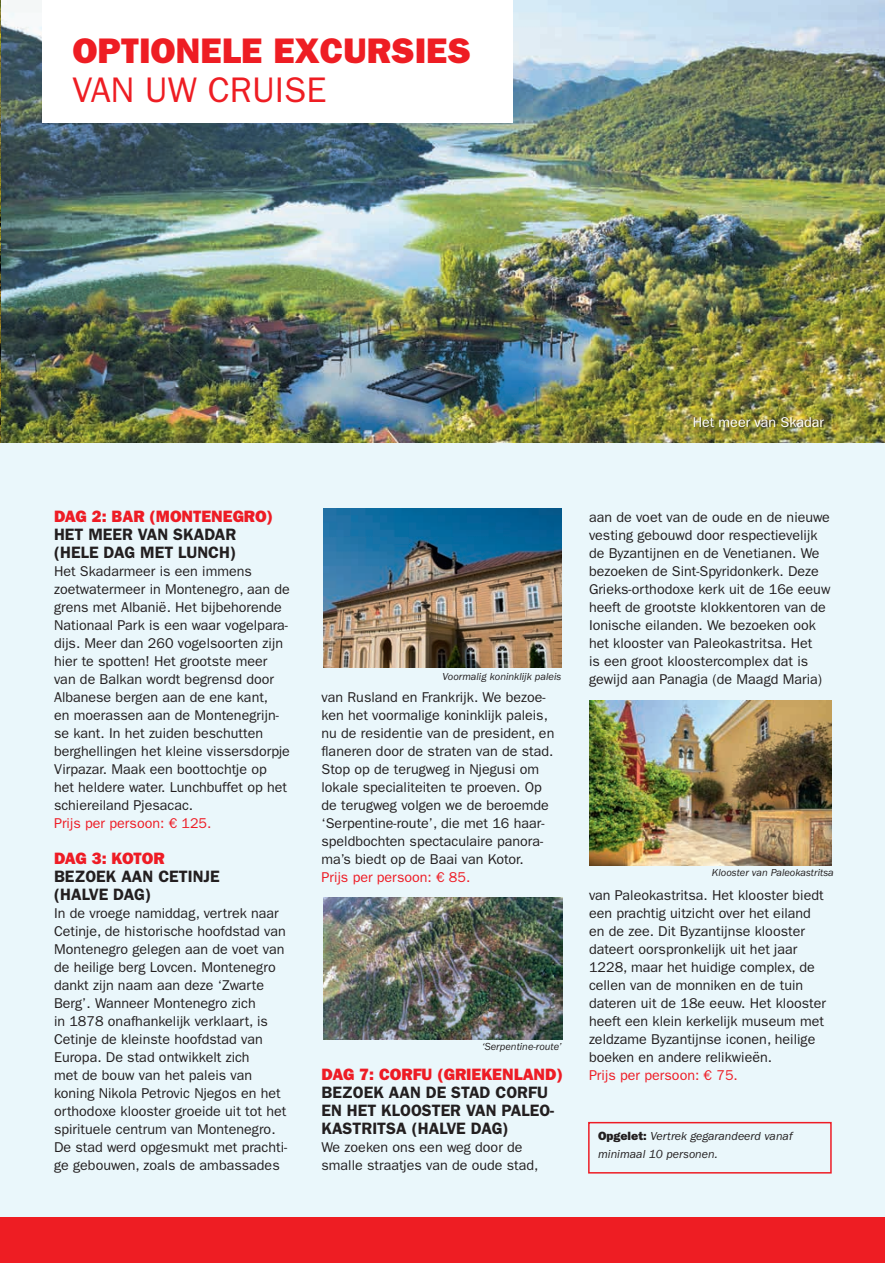
<style>
.page{position:relative;width:885px;height:1263px;background:#fff}
.page>*{position:absolute;margin:0;border:0;box-sizing:border-box;transform-origin:0 0}
.t1{font:800 35.7px "Franklin Gothic LT Pro";color:#ee1d23}
.t2{font:35.7px "Franklin Gothic LT Pro";color:#ee1d23}
.t3{font:16.5px/18px "Franklin Gothic LT Pro Dm";color:#231f20}
.t4{font:800 16.5px "Franklin Gothic LT Pro";color:#ee1c25}
.t5{font:14.25px/18px "Franklin Gothic LT Pro";color:#231f20}
.t6{font:14.25px "Franklin Gothic LT Pro";color:#ee1c25}
.t7{font:14.25px "Franklin Gothic LT Pro";color:#fff}
.t8{font:italic 12px/18px "Franklin Gothic LT Pro";color:#231f20}
.t9{font:italic 10.5px "Franklin Gothic LT Pro";color:#231f20}
.s1{font-weight:800;font-style:normal}
</style>
<div class="page">
<img style="left:1px;top:0;width:883px;height:443px">
<div style="left:0;top:912px;width:884px;height:351px;background:#ee1d23"></div>
<img style="left:0;top:0;width:1px;height:443px">
<div style="left:43px;top:0;width:469px;height:123px;background:#fff"></div>
<div style="left:0;top:443px;width:884px;height:774px;background:#eaf7fb"></div>
<div style="left:588px;top:1122px;width:243px;height:51px;border:2px solid #ee1c25"></div>
<div style="left:694px;top:417px;width:132px;height:11px;background:#231f20;opacity:.66"></div>
<img style="left:323px;top:509px;width:238px;height:159px">
<img style="left:323px;top:897px;width:239px;height:142px">
<img style="left:589px;top:701px;width:242px;height:165px">
<h1 class="t1" style="left:73px;top:30px;width:400px">OPTIONELE EXCURSIES</h1>
<h1 class="t2" style="left:73px;top:69px;width:255px">VAN UW CRUISE</h1>
<p class="t7" style="left:692px;top:413px;width:133px">Het meer van Skadar</p>
<p class="t4" style="left:54px;top:507px;width:220px">DAG 2: BAR (MONTENEGRO)</p>
<p class="t3" style="left:54px;top:525px;width:184px">HET MEER VAN SKADAR (HELE DAG MET LUNCH)</p>
<p class="t5" style="left:54px;top:562px;width:237px">Het Skadarmeer is een immens zoetwatermeer in Montenegro, aan de grens met Albanië. Het bijbehorende Nationaal Park is een waar vogelpara&shy;dijs. Meer dan 260 vogelsoorten zijn hier te spotten! Het grootste meer van de Balkan wordt begrensd door Albanese bergen aan de ene kant,<br>en moerassen aan de Montenegrijn&shy;se kant. In het zuiden beschutten berghellingen het kleine vissersdorpje Virpazar. Maak een boottochtje op het heldere water. Lunchbuffet op het schiereiland Pjesacac.</p>
<p class="t6" style="left:54px;top:815px;width:159px">Prijs per persoon: € 125.</p>
<p class="t4" style="left:54px;top:849px;width:112px">DAG 3: KOTOR</p>
<p class="t3" style="left:54px;top:867px;width:167px">BEZOEK AAN CETINJE (HALVE DAG)</p>
<p class="t5" style="left:54px;top:904px;width:235px">In de vroege namiddag, vertrek naar Cetinje, de historische hoofdstad van Montenegro gelegen aan de voet van de heilige berg Lovcen. Montenegro dankt zijn naam aan deze ‘Zwarte Berg’. Wanneer Montenegro zich<br>in 1878 onafhankelijk verklaart, is Cetinje de kleinste hoofdstad van Europa. De stad ontwikkelt zich<br>met de bouw van het paleis van koning Nikola Petrovic Njegos en het orthodoxe klooster groeide uit tot het spirituele centrum van Montenegro.<br>De stad werd opgesmukt met prachti&shy;ge gebouwen, zoals de ambassades</p>
<p class="t9" style="left:442px;top:670px;width:120px">Voormalig koninklijk paleis</p>
<p class="t5" style="left:321px;top:688px;width:234px">van Rusland en Frankrijk. We bezoe&shy;ken het voormalige koninklijk paleis, nu de residentie van de president, en flaneren door de straten van de stad.<br>Stop op de terugweg in Njegusi om lokale specialiteiten te proeven. Op de terugweg volgen we de beroemde ‘Serpentine-route’, die met 16 haar&shy;speldbochten spectaculaire panora&shy;ma’s biedt op de Baai van Kotor.</p>
<p class="t6" style="left:321px;top:869px;width:150px">Prijs per persoon: € 85.</p>
<p class="t9" style="left:482px;top:1041px;width:81px">‘Serpentine-route’</p>
<p class="t4" style="left:321px;top:1065px;width:242px">DAG 7: CORFU (GRIEKENLAND)</p>
<p class="t3" style="left:321px;top:1083px;width:234px">BEZOEK AAN DE STAD CORFU<br>EN HET KLOOSTER VAN PALEO-<br>KASTRITSA (HALVE DAG)</p>
<p class="t5" style="left:321px;top:1138px;width:218px">We zoeken ons een weg door de smalle straatjes van de oude stad,</p>
<p class="t5" style="left:589px;top:508px;width:243px">aan de voet van de oude en de nieuwe vesting gebouwd door respectievelijk de Byzantijnen en de Venetianen. We bezoeken de Sint-Spyridonkerk. Deze Grieks-orthodoxe kerk uit de 16e eeuw heeft de grootste klokkentoren van de Ionische eilanden. We bezoeken ook het klooster van Paleokastritsa. Het<br>is een groot kloostercomplex dat is gewijd aan Panagia (de Maagd Maria)</p>
<p class="t9" style="left:711px;top:867px;width:123px">Klooster van Paleokastritsa</p>
<p class="t5" style="left:589px;top:886px;width:238px">van Paleokastritsa. Het klooster biedt een prachtig uitzicht over het eiland en de zee. Dit Byzantijnse klooster dateert oorspronkelijk uit het jaar 1228, maar het huidige complex, de cellen van de monniken en de tuin dateren uit de 18e eeuw. Het klooster heeft een klein kerkelijk museum met zeldzame Byzantijnse iconen, heilige boeken en andere relikwieën.</p>
<p class="t6" style="left:589px;top:1067px;width:150px">Prijs per persoon: € 75.</p>
<p class="t8" style="left:598px;top:1127px;width:196px"><span class="s1">Opgelet:</span> Vertrek gegarandeerd vanaf minimaal 10 personen.</p>
</div>
